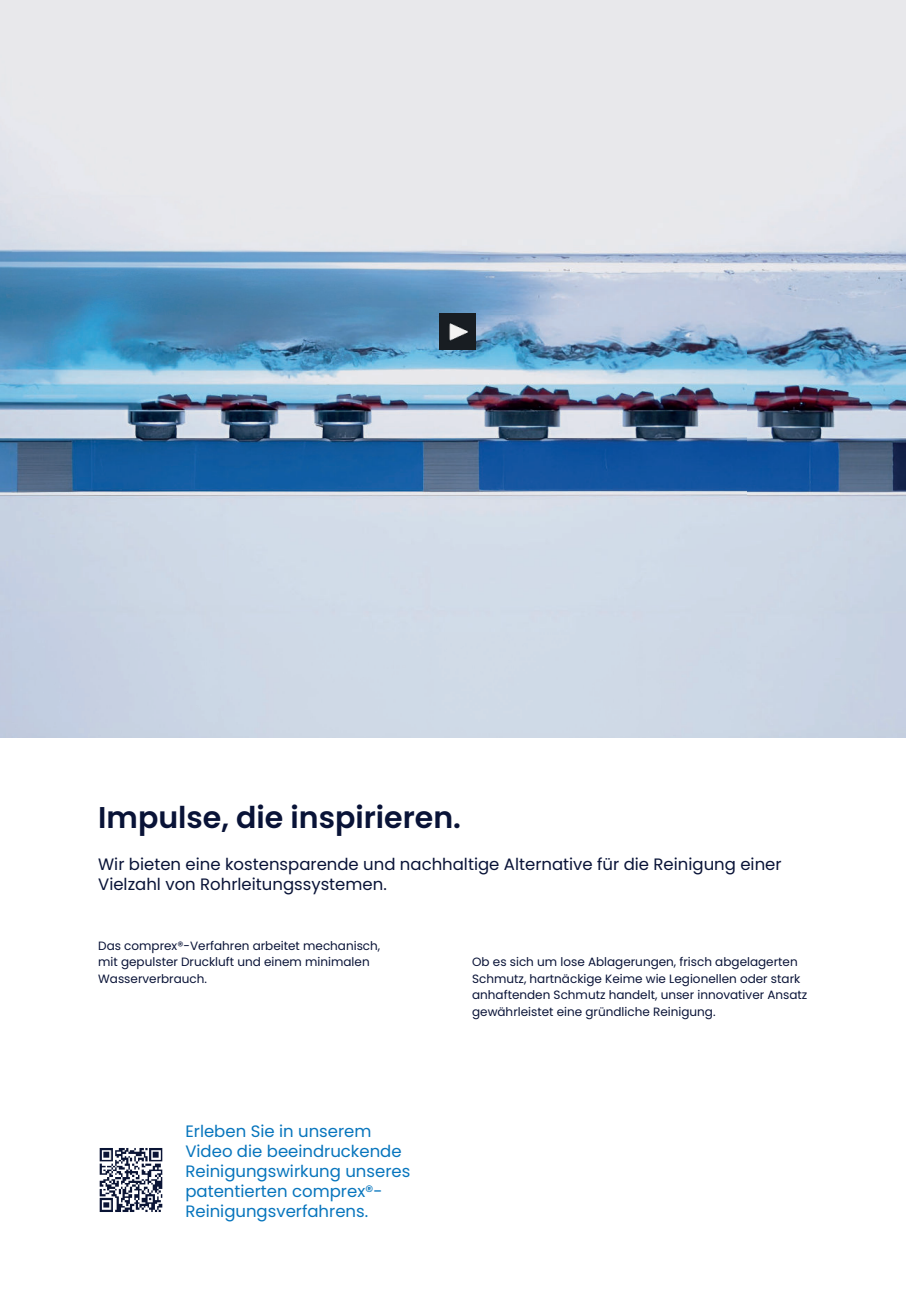
<style>
.page{position:relative;width:906px;height:1289px;background:#fff}
.page>*{position:absolute;margin:0;border:0;box-sizing:border-box;transform-origin:0 0}
.t1{font:600 30px "Poppins";color:#091337}
.t2{font:16.5px/19.8px "Poppins";color:#0775bd}
.t3{font:16.5px/19.8px "Poppins";color:#091337}
.t4{font:12px/16.5px "Poppins";color:#091337}
</style>
<div class="page">
<img style="left:0;top:0;width:906px;height:737px">
<img style="left:99px;top:1148px;width:64px;height:64px">
<img style="left:440px;top:313px;width:35px;height:37px">
<h1 class="t1" style="left:98px;top:804px;width:364px">Impulse, die inspirieren.</h1>
<h2 class="t3" style="left:98px;top:854px;width:685px">Wir bieten eine kostensparende und nachhaltige Alternative für die Reinigung einer<br>Vielzahl von Rohrleitungssystemen.</h2>
<p class="t4" style="left:98px;top:937px;width:284px">Das comprex®-Verfahren arbeitet mechanisch, mit gepulster Druckluft und einem minimalen<br>Wasserverbrauch.</p>
<h2 class="t2" style="left:185px;top:1121px;width:226px">Erleben Sie in unserem<br>Video die beeindruckende<br>Reinigungswirkung unseres patentierten comprex®-<br>Reinigungsverfahrens.</h2>
<p class="t4" style="left:472px;top:953px;width:337px">Ob es sich um lose Ablagerungen, frisch abgelagerten Schmutz, hartnäckige Keime wie Legionellen oder stark anhaftenden Schmutz handelt, unser innovativer Ansatz gewährleistet eine gründliche Reinigung.</p>
</div>
